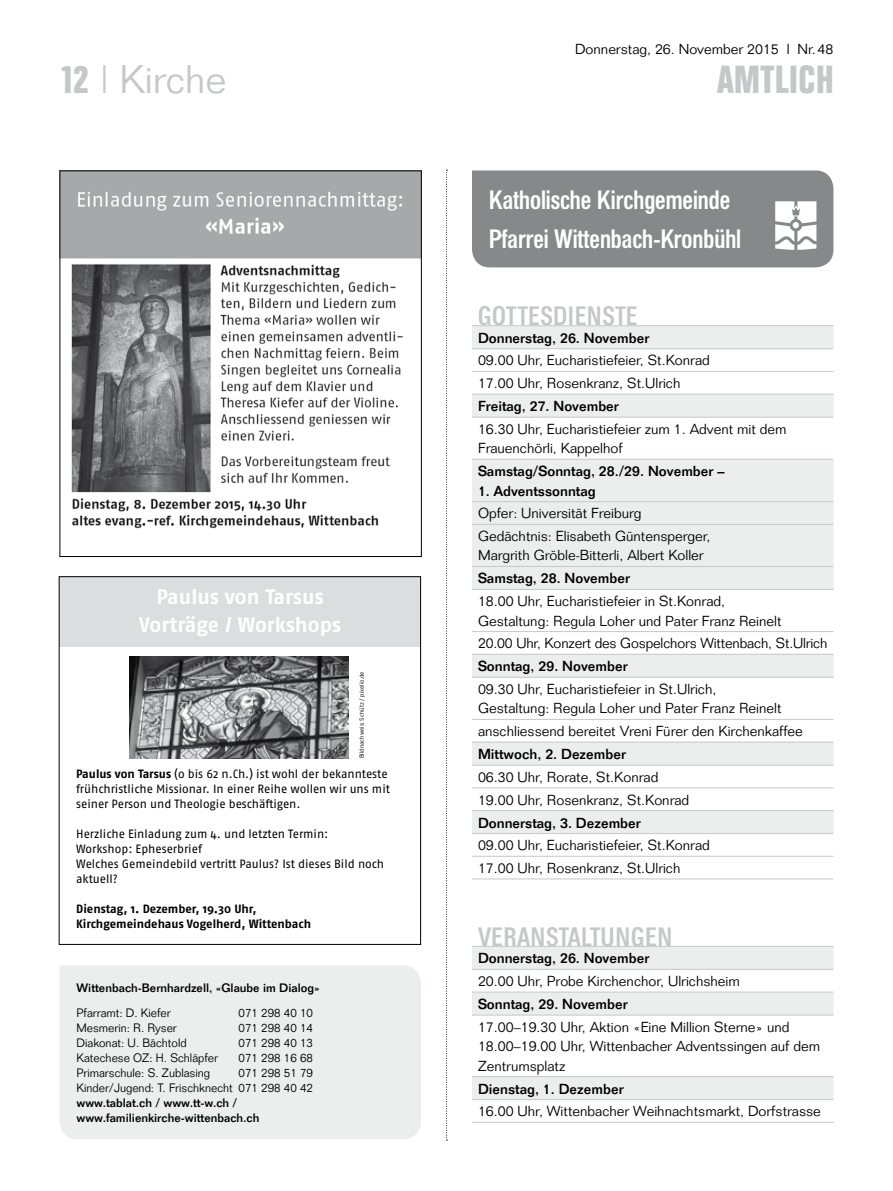
<style>
.page{position:relative;width:893px;height:1191px;background:#fff}
.page>*{position:absolute;margin:0;border:0;box-sizing:border-box;transform-origin:0 0}
.t1{font:300 39px "Folio";color:#c6c7c8}
.t2{font:700 39px "Folio Condensed BQ";letter-spacing:.025em;color:#c6c7c8}
.t3{font:500 26.25px/38.7px "Folio Condensed BQ";color:#fff}
.t4{font:500 26.25px "Folio Condensed BQ";letter-spacing:.035em;color:#c6c7c8}
.t5{font:700 21px/27px "Fago OT";letter-spacing:.005em;color:#fff;text-align:center}
.t6{font:300 16.8px "Folio";color:#fff}
.t7{font:300 14.25px/19.4px "Folio";color:#000}
.t8{font:500 14.25px "Folio";color:#000}
.t9{font:12px/15px "Fago OT";color:#000}
.t10{font:300 12px/15px "Folio";color:#000;text-align:right}
.t11{font:500 12px/15px "Folio";color:#000}
.t12{font:700 12px/15px "Fago OT";color:#000}
.t13{font:300 6px "Interstate";color:#000}
.s1{font-family:"Folio Condensed BQ";font-weight:700}
.s2{font-weight:700}
</style>
<div class="page">
<svg style="left:446px;top:170px;width:1px;height:970px"></svg>
<div style="left:60px;top:965px;width:361px;height:174px;background:#eceded"></div>
<div style="left:59px;top:576px;width:362px;height:71px;background:#dcddde"></div>
<img style="left:130px;top:656px;width:218px;height:102px">
<div style="left:59px;top:576px;width:362px;height:368px;border:1px solid #000"></div>
<img style="left:62px;top:172px;width:358px;height:357px">
<div style="left:60px;top:170px;width:362px;height:387px;border:1px solid #000"></div>
<svg style="left:472px;top:326px;width:361px;height:773px"></svg>
<hr style="left:472px;top:325px;width:361px;height:1px;background:#c6c7c8">
<hr style="left:472px;top:348px;width:361px;height:1px;background:#c6c7c8">
<hr style="left:472px;top:371px;width:361px;height:1px;background:#c6c7c8">
<hr style="left:472px;top:394px;width:361px;height:1px;background:#c6c7c8">
<hr style="left:472px;top:417px;width:361px;height:1px;background:#c6c7c8">
<hr style="left:472px;top:459px;width:361px;height:1px;background:#c6c7c8">
<hr style="left:472px;top:501px;width:361px;height:1px;background:#c6c7c8">
<hr style="left:472px;top:524px;width:361px;height:1px;background:#c6c7c8">
<hr style="left:472px;top:566px;width:361px;height:1px;background:#c6c7c8">
<hr style="left:472px;top:589px;width:361px;height:1px;background:#c6c7c8">
<hr style="left:472px;top:631px;width:361px;height:1px;background:#c6c7c8">
<hr style="left:472px;top:654px;width:361px;height:1px;background:#c6c7c8">
<hr style="left:472px;top:677px;width:361px;height:1px;background:#c6c7c8">
<hr style="left:472px;top:719px;width:361px;height:1px;background:#c6c7c8">
<hr style="left:472px;top:741px;width:361px;height:1px;background:#c6c7c8">
<hr style="left:472px;top:764px;width:361px;height:1px;background:#c6c7c8">
<hr style="left:472px;top:787px;width:361px;height:1px;background:#c6c7c8">
<hr style="left:472px;top:810px;width:361px;height:1px;background:#c6c7c8">
<hr style="left:472px;top:833px;width:361px;height:1px;background:#c6c7c8">
<hr style="left:472px;top:856px;width:361px;height:1px;background:#c6c7c8">
<hr style="left:472px;top:878px;width:361px;height:1px;background:#c6c7c8">
<hr style="left:472px;top:946px;width:361px;height:1px;background:#c6c7c8">
<hr style="left:472px;top:969px;width:361px;height:1px;background:#c6c7c8">
<hr style="left:472px;top:991px;width:361px;height:1px;background:#c6c7c8">
<hr style="left:472px;top:1014px;width:361px;height:1px;background:#c6c7c8">
<hr style="left:472px;top:1076px;width:361px;height:1px;background:#c6c7c8">
<hr style="left:472px;top:1099px;width:361px;height:1px;background:#c6c7c8">
<hr style="left:472px;top:1122px;width:361px;height:1px;background:#c6c7c8">
<div style="left:472px;top:170px;width:361px;height:97px;background:#86888a"></div>
<h1 class="t1" style="left:60px;top:56px;width:168px"><span class="s1">12</span> | Kirche</h1>
<h3 class="t5" style="left:139px;top:583px;width:204px">Paulus von Tarsus<br>Vorträge / Workshops</h3>
<p class="t13" style="left:358px;top:758px;width:89px;rotate:-90deg">Bildnachweis: Schütz / pixelio.de</p>
<p class="t9" style="left:76px;top:766px;width:315px"><span class="s2">Paulus von Tarsus</span> (o bis 62 n.Ch.) ist wohl der bekannteste frühchristliche Missionar. In einer Reihe wollen wir uns mit seiner Person und Theologie beschäftigen.</p>
<p class="t9" style="left:76px;top:826px;width:310px">Herzliche Einladung zum 4. und letzten Termin:<br>Workshop: Epheserbrief<br>Welches Gemeindebild vertritt Paulus? Ist dieses Bild noch aktuell?</p>
<p class="t12" style="left:76px;top:901px;width:236px">Dienstag, 1. Dezember, 19.30 Uhr,<br>Kirchgemeindehaus Vogelherd, Wittenbach</p>
<p class="t11" style="left:77px;top:979px;width:245px">Wittenbach-Bernhardzell, «Glaube im Dialog»</p>
<p class="t10" style="left:77px;top:1005px;width:96px">Pfarramt: D. Kiefer</p>
<p class="t10" style="left:239px;top:1005px;width:76px">071 298 40 10</p>
<p class="t10" style="left:77px;top:1020px;width:102px">Mesmerin: R. Ryser</p>
<p class="t10" style="left:239px;top:1020px;width:76px">071 298 40 14</p>
<p class="t10" style="left:77px;top:1035px;width:112px">Diakonat: U. Bächtold</p>
<p class="t10" style="left:239px;top:1035px;width:76px">071 298 40 13</p>
<p class="t10" style="left:77px;top:1050px;width:143px">Katechese OZ: H. Schläpfer</p>
<p class="t10" style="left:239px;top:1050px;width:76px">071 298 16 68</p>
<p class="t10" style="left:77px;top:1065px;width:135px">Primarschule: S. Zublasing</p>
<p class="t10" style="left:77px;top:1065px;width:238px">071 298 51 79<br>Kinder/Jugend: T. Frischknecht 071 298 40 42</p>
<p class="t11" style="left:77px;top:1095px;width:184px">www.tablat.ch / www.tt-w.ch / www.familienkirche-wittenbach.ch</p>
<p class="t7" style="left:575px;top:39px;width:260px">Donnerstag, 26. November 2015 l Nr.48</p>
<h1 class="t2" style="left:717px;top:58px;width:118px">AMTLICH</h1>
<h2 class="t3" style="left:489px;top:181px;width:254px">Katholische Kirchgemeinde<br>Pfarrei Wittenbach-Kronbühl</h2>
<p class="t6" style="left:461px;top:234px;width:84px">Wittenbach</p>
<h2 class="t4" style="left:478px;top:301px;width:161px">GOTTESDIENSTE</h2>
<p class="t8" style="left:478px;top:329px;width:173px">Donnerstag, 26. November</p>
<p class="t7" style="left:478px;top:349px;width:233px;line-height:22.6px">09.00 Uhr, Eucharistiefeier, St.Konrad<br>17.00 Uhr, Rosenkranz, St.Ulrich</p>
<p class="t8" style="left:478px;top:397px;width:142px">Freitag, 27. November</p>
<p class="t7" style="left:478px;top:419px;width:310px">16.30 Uhr, Eucharistiefeier zum 1. Advent mit dem<br>Frauenchörli, Kappelhof</p>
<p class="t8" style="left:478px;top:463px;width:248px">Samstag/Sonntag, 28./29. November –</p>
<p class="t8" style="left:478px;top:482px;width:119px">1. Adventssonntag</p>
<p class="t7" style="left:478px;top:502px;width:234px;line-height:22.6px">Opfer: Universität Freiburg<br>Gedächtnis: Elisabeth Güntensperger,</p>
<p class="t7" style="left:478px;top:546px;width:227px">Margrith Gröble-Bitterli, Albert Koller</p>
<p class="t8" style="left:478px;top:570px;width:154px">Samstag, 28. November</p>
<p class="t7" style="left:478px;top:591px;width:305px">18.00 Uhr, Eucharistiefeier in St.Konrad,<br>Gestaltung: Regula Loher und Pater Franz Reinelt</p>
<p class="t7" style="left:478px;top:633px;width:351px">20.00 Uhr, Konzert des Gospelchors Wittenbach, St.Ulrich</p>
<p class="t8" style="left:478px;top:657px;width:151px">Sonntag, 29. November</p>
<p class="t7" style="left:478px;top:679px;width:305px">09.30 Uhr, Eucharistiefeier in St.Ulrich,<br>Gestaltung: Regula Loher und Pater Franz Reinelt</p>
<p class="t7" style="left:478px;top:721px;width:326px">anschliessend bereitet Vreni Fürer den Kirchenkaffee</p>
<p class="t8" style="left:478px;top:745px;width:150px">Mittwoch, 2. Dezember</p>
<p class="t7" style="left:478px;top:765px;width:213px;line-height:22.6px">06.30 Uhr, Rorate, St.Konrad<br>19.00 Uhr, Rosenkranz, St.Konrad</p>
<p class="t8" style="left:478px;top:814px;width:164px">Donnerstag, 3. Dezember</p>
<p class="t7" style="left:478px;top:834px;width:233px;line-height:22.6px">09.00 Uhr, Eucharistiefeier, St.Konrad<br>17.00 Uhr, Rosenkranz, St.Ulrich</p>
<h2 class="t4" style="left:478px;top:922px;width:196px">VERANSTALTUNGEN</h2>
<p class="t8" style="left:478px;top:949px;width:173px">Donnerstag, 26. November</p>
<p class="t7" style="left:478px;top:971px;width:263px">20.00 Uhr, Probe Kirchenchor, Ulrichsheim</p>
<p class="t8" style="left:478px;top:995px;width:151px">Sonntag, 29. November</p>
<p class="t7" style="left:478px;top:1017px;width:344px">17.00–19.30 Uhr, Aktion «Eine Million Sterne» und<br>18.00–19.00 Uhr, Wittenbacher Adventssingen auf dem<br>Zentrumsplatz</p>
<p class="t8" style="left:478px;top:1080px;width:147px">Dienstag, 1. Dezember</p>
<p class="t7" style="left:478px;top:1101px;width:344px">16.00 Uhr, Wittenbacher Weihnachtsmarkt, Dorfstrasse</p>
</div>
